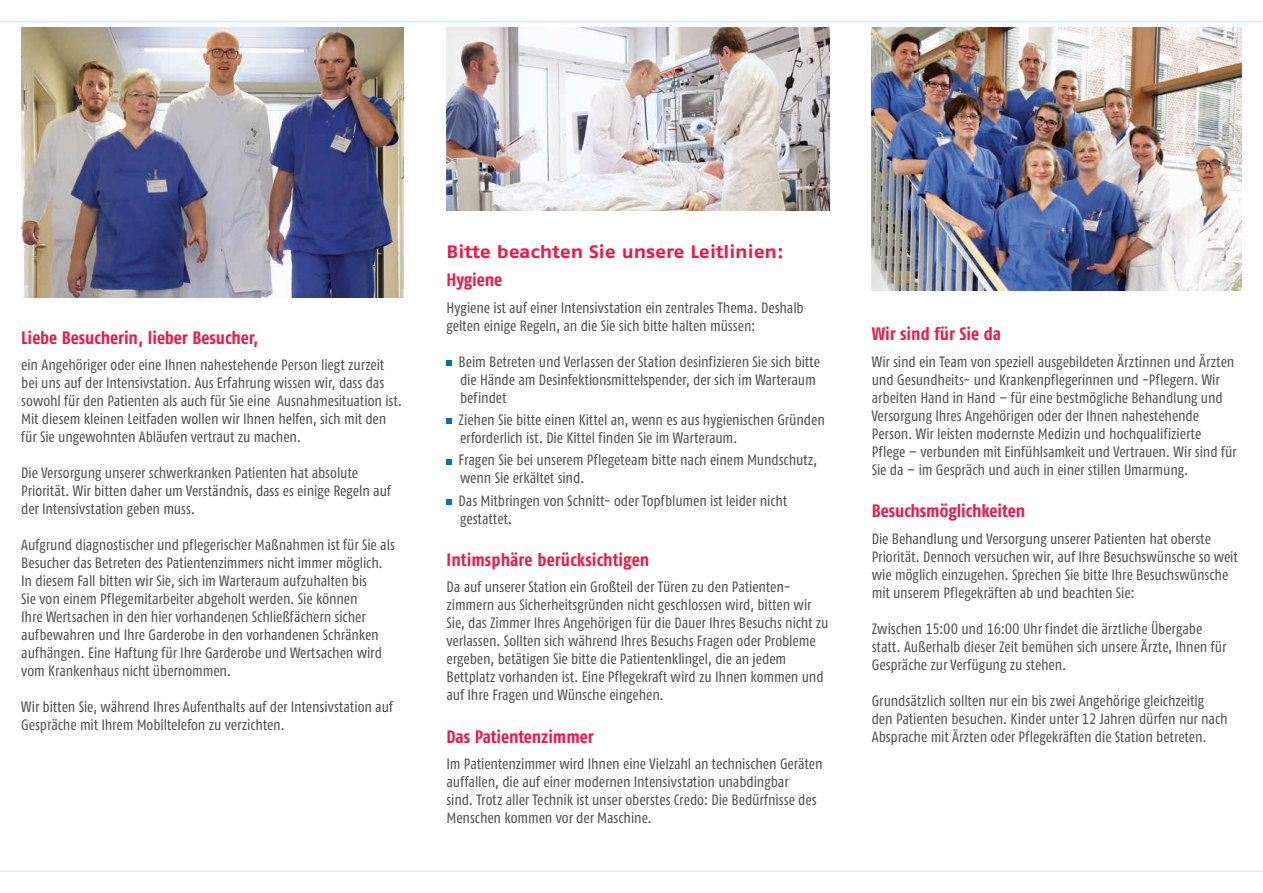
<style>
.page{position:relative;width:1263px;height:893px;background:#fff}
.page>*{position:absolute;margin:0;border:0;box-sizing:border-box;transform-origin:0 0}
.t1{font:18px "Fago Co Bold Tf";color:#ed1845}
.t2{font:18px "Fago Ex Bold Tf";letter-spacing:-.005em;color:#ed1845}
.t3{font:15px/18px "Fago Co Regular Tf";letter-spacing:-.005em;color:#4b4c4d}
.s1{color:#231f20}
</style>
<div class="page">
<hr style="left:0;top:21px;width:1263px;height:1px;background:#c6eafa">
<hr style="left:0;top:870px;width:1263px;height:2px;background:#c6eafa">
<svg style="left:446px;top:360px;width:6px;height:6px"></svg>
<svg style="left:446px;top:419px;width:6px;height:5px"></svg>
<svg style="left:446px;top:459px;width:6px;height:5px"></svg>
<svg style="left:446px;top:499px;width:6px;height:6px"></svg>
<img style="left:21px;top:27px;width:383px;height:271px">
<img style="left:446px;top:27px;width:383px;height:183px">
<img style="left:872px;top:27px;width:370px;height:263px">
<p class="t1" style="left:21px;top:327px;width:239px">Liebe Besucherin, lieber Besucher,</p>
<p class="t3" style="left:21px;top:356px;width:382px">ein Angehöriger oder eine Ihnen nahestehende Person liegt zurzeit bei uns auf der Intensivstation. Aus Erfahrung wissen wir, dass das sowohl für den Patienten als auch für Sie eine Ausnahmesituation ist.<br>Mit diesem kleinen Leitfaden wollen wir Ihnen helfen, sich mit den für Sie ungewohnten Abläufen vertraut zu machen.</p>
<p class="t3" style="left:21px;top:464px;width:371px">Die Versorgung unserer schwerkranken Patienten hat absolute<br>Priorität. Wir bitten daher um Verständnis, dass es einige Regeln auf der Intensivstation geben muss.</p>
<p class="t3" style="left:21px;top:536px;width:375px">Aufgrund diagnostischer und pflegerischer Maßnahmen ist für Sie als Besucher das Betreten des Patientenzimmers nicht immer möglich.<br>In diesem Fall bitten wir Sie, sich im Warteraum aufzuhalten bis<br>Sie von einem Pflegemitarbeiter abgeholt werden. Sie können<br>Ihre Wertsachen in den hier vorhandenen Schließfächern sicher aufbewahren und Ihre Garderobe in den vorhandenen Schränken aufhängen. Eine Haftung für Ihre Garderobe und Wertsachen wird vom Krankenhaus nicht übernommen.</p>
<p class="t3" style="left:21px;top:698px;width:373px">Wir bitten Sie, während Ihres Aufenthalts auf der Intensivstation auf<br>Gespräche mit Ihrem Mobiltelefon zu verzichten.</p>
<p class="t2" style="left:446px;top:241px;width:339px">Bitte beachten Sie unsere Leitlinien:</p>
<p class="t1" style="left:446px;top:270px;width:57px">Hygiene</p>
<p class="t3" style="left:446px;top:298px;width:359px">Hygiene ist auf einer Intensivstation ein zentrales Thema. Deshalb gelten einige Regeln, an die Sie sich bitte halten müssen:</p>
<p class="t3" style="left:459px;top:352px;width:363px">Beim Betreten und Verlassen der Station desinfizieren Sie sich bitte die Hände am Desinfektionsmittelspender, der sich im Warteraum befindet</p>
<p class="t3" style="left:459px;top:411px;width:368px">Ziehen Sie bitte einen Kittel an, wenn es aus hygienischen Gründen erforderlich ist. Die Kittel finden Sie im Warteraum.</p>
<p class="t3" style="left:459px;top:451px;width:360px">Fragen Sie bei unserem Pflegeteam bitte nach einem Mundschutz, wenn Sie erkältet sind.</p>
<p class="t3" style="left:459px;top:491px;width:330px">Das Mitbringen von Schnitt- oder Topfblumen ist leider nicht gestattet<span class="s1">.</span></p>
<p class="t1" style="left:446px;top:549px;width:204px">Intimsphäre berücksichtigen</p>
<p class="t3" style="left:446px;top:578px;width:384px">Da auf unserer Station ein Großteil der Türen zu den Patienten&shy;zimmern aus Sicherheitsgründen nicht geschlossen wird, bitten wir Sie, das Zimmer Ihres Angehörigen für die Dauer Ihres Besuchs nicht zu verlassen. Sollten sich während Ihres Besuchs Fragen oder Probleme ergeben, betätigen Sie bitte die Patientenklingel, die an jedem Bettplatz vorhanden ist. Eine Pflegekraft wird zu Ihnen kommen und auf Ihre Fragen und Wünsche eingehen.</p>
<p class="t1" style="left:446px;top:726px;width:149px">Das Patientenzimmer</p>
<p class="t3" style="left:446px;top:755px;width:378px">Im Patientenzimmer wird Ihnen eine Vielzahl an technischen Geräten auffallen, die auf einer modernen Intensivstation unabdingbar<br>sind. Trotz aller Technik ist unser oberstes Credo: Die Bedürfnisse des Menschen kommen vor der Maschine.</p>
<p class="t1" style="left:872px;top:323px;width:131px">Wir sind für Sie da</p>
<p class="t3" style="left:872px;top:352px;width:366px">Wir sind ein Team von speziell ausgebildeten Ärztinnen und Ärzten und Gesundheits- und Krankenpflegerinnen und -Pflegern. Wir arbeiten Hand in Hand – für eine bestmögliche Behandlung und Versorgung Ihres Angehörigen oder der Ihnen nahestehende Person. Wir leisten modernste Medizin und hochqualifizierte Pflege – verbunden mit Einfühlsamkeit und Vertrauen. Wir sind für Sie da – im Gespräch und auch in einer stillen Umarmung.</p>
<p class="t1" style="left:872px;top:500px;width:155px">Besuchsmöglichkeiten</p>
<p class="t3" style="left:872px;top:529px;width:367px">Die Behandlung und Versorgung unserer Patienten hat oberste Priorität. Dennoch versuchen wir, auf Ihre Besuchswünsche so weit wie möglich einzugehen. Sprechen Sie bitte Ihre Besuchswünsche mit unserem Pflegekräften ab und beachten Sie:</p>
<p class="t3" style="left:872px;top:619px;width:356px">Zwischen 15:00 und 16:00 Uhr findet die ärztliche Übergabe statt. Außerhalb dieser Zeit bemühen sich unsere Ärzte, Ihnen für<br>Gespräche zur Verfügung zu stehen.</p>
<p class="t3" style="left:872px;top:691px;width:357px">Grundsätzlich sollten nur ein bis zwei Angehörige gleichzeitig den Patienten besuchen. Kinder unter 12 Jahren dürfen nur nach<br>Absprache mit Ärzten oder Pflegekräften die Station betreten.</p>
</div>
